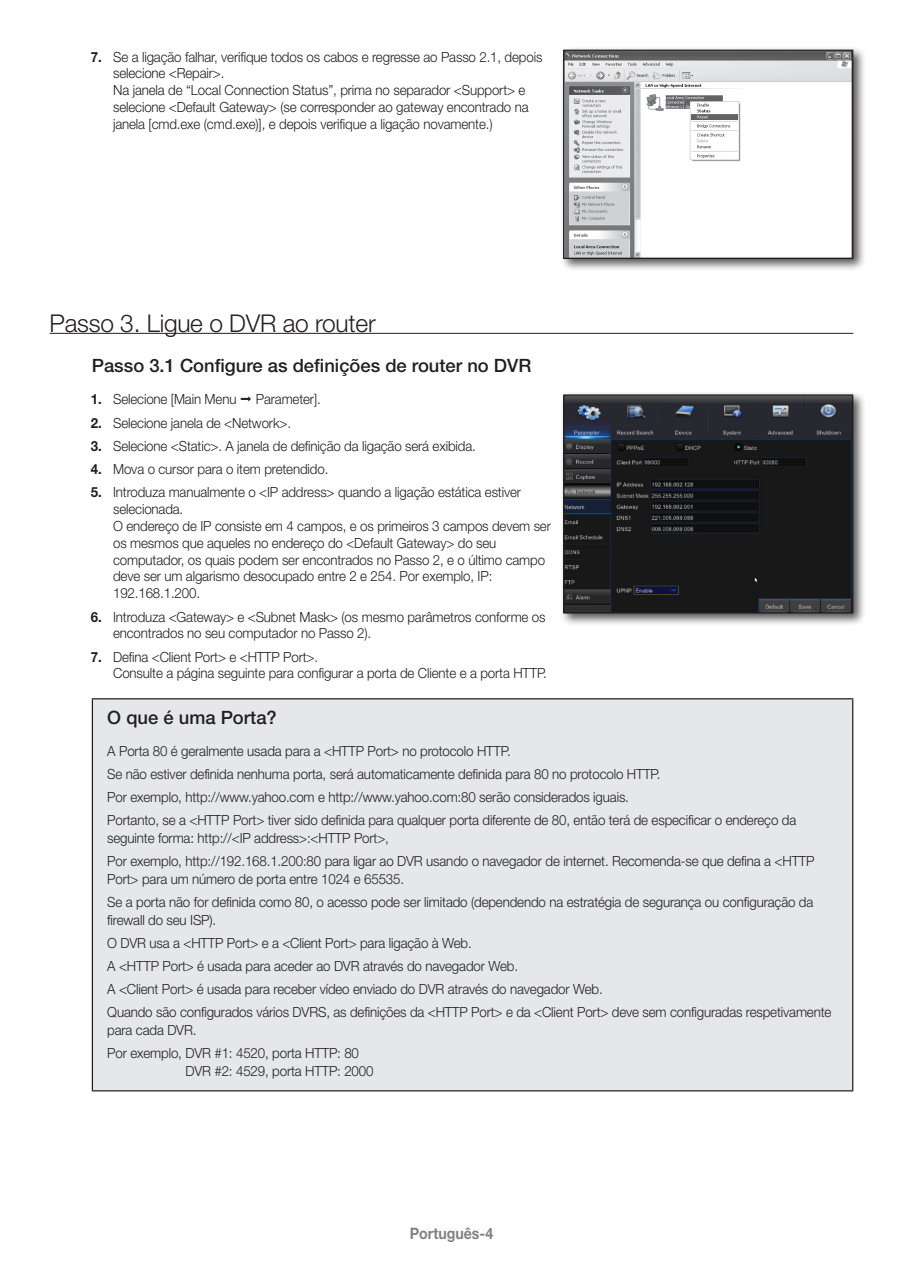
<style>
.page{position:relative;width:903px;height:1275px;background:#fff}
.page>*{position:absolute;margin:0;border:0;box-sizing:border-box;transform-origin:0 0}
.t1{font:300 24.5px "Helvetica Neue cp";letter-spacing:-.01em;color:#231f20}
.t2{font:500 18.38px "Helvetica Neue cp";color:#231f20}
.t3{font:700 15.75px "Helvetica Neue cp";color:#808285;scale:.9 1}
.t4{font:300 14px/16.8px "Helvetica Neue cp";letter-spacing:-.01em;color:#231f20;scale:.95 1}
.s1{font-weight:700}
.s2{font-family:"SIBD P1400";font-weight:400}
</style>
<div class="page">
<hr style="left:50px;top:333px;width:803px;height:1px;background:#231f20">
<div style="left:92px;top:699px;width:761px;height:392px;background:#e6e7e9"></div>
<hr style="left:92px;top:698px;width:761px;height:1px;background:#231f20">
<hr style="left:92px;top:699px;width:1px;height:391px;background:#231f20">
<hr style="left:852px;top:699px;width:1px;height:391px;background:#231f20">
<hr style="left:92px;top:1090px;width:761px;height:1px;background:#231f20">
<div style="left:560px;top:47px;width:306px;height:225px;background:#231f20;opacity:.75"></div>
<img style="left:565px;top:52px;width:286px;height:205px">
<div style="left:563px;top:50px;width:290px;height:209px;border:1px solid #231f20"></div>
<div style="left:559px;top:391px;width:307px;height:236px;background:#231f20;opacity:.75"></div>
<img style="left:565px;top:396px;width:286px;height:216px">
<div style="left:563px;top:394px;width:290px;height:220px;border:1px solid #231f20"></div>
<p class="t4" style="left:113px;top:48px;width:453px;text-indent:-22px"><span class="s1">7.</span> Se a ligação falhar, verifique todos os cabos e regresse ao Passo 2.1, depois selecione &lt;Repair&gt;.<br>Na janela de “Local Connection Status”, prima no separador &lt;Support&gt; e selecione &lt;Default Gateway&gt; (se corresponder ao gateway encontrado na janela [cmd.exe (cmd.exe)], e depois verifique a ligação novamente.)</p>
<h1 class="t1" style="left:50px;top:309px;width:328px">Passo 3. Ligue o DVR ao router</h1>
<h2 class="t2" style="left:92px;top:355px;width:441px">Passo 3.1 Configure as definições de router no DVR</h2>
<p class="t4" style="left:91px;top:391px;width:244px"><span class="s1">1.</span> Selecione [Main Menu <span class="s2">;</span> Parameter].</p>
<p class="t4" style="left:91px;top:414px;width:212px"><span class="s1">2.</span> Selecione janela de &lt;Network&gt;.</p>
<p class="t4" style="left:91px;top:438px;width:407px"><span class="s1">3.</span> Selecione &lt;Static&gt;. A janela de definição da ligação será exibida.</p>
<p class="t4" style="left:91px;top:461px;width:252px"><span class="s1">4.</span> Mova o cursor para o item pretendido.</p>
<p class="t4" style="left:113px;top:484px;width:462px;text-indent:-22px"><span class="s1">5.</span> Introduza manualmente o &lt;IP address&gt; quando a ligação estática estiver selecionada.<br>O endereço de IP consiste em 4 campos, e os primeiros 3 campos devem ser os mesmos que aqueles no endereço do &lt;Default Gateway&gt; do seu computador, os quais podem ser encontrados no Passo 2, e o último campo deve ser um algarismo desocupado entre 2 e 254. Por exemplo, IP:<br>192.168.1.200.</p>
<p class="t4" style="left:113px;top:608px;width:457px;text-indent:-22px"><span class="s1">6.</span> Introduza &lt;Gateway&gt; e &lt;Subnet Mask&gt; (os mesmo parâmetros conforme os encontrados no seu computador no Passo 2).</p>
<p class="t4" style="left:113px;top:648px;width:458px;text-indent:-22px"><span class="s1">7.</span> Defina &lt;Client Port&gt; e &lt;HTTP Port&gt;.<br>Consulte a página seguinte para configurar a porta de Cliente e a porta HTTP.</p>
<h2 class="t2" style="left:107px;top:707px;width:171px">O que é uma Porta?</h2>
<p class="t4" style="left:107px;top:740px;width:727px;line-height:22.9px">A Porta 80 é geralmente usada para a &lt;HTTP Port&gt; no protocolo HTTP.<br>Se não estiver definida nenhuma porta, será automaticamente definida para 80 no protocolo HTTP.<br>Por exemplo, http://www.yahoo.com e http://www.yahoo.com:80 serão considerados iguais.<br>Portanto, se a &lt;HTTP Port&gt; tiver sido definida para qualquer porta diferente de 80, então terá de especificar o endereço da</p>
<p class="t4" style="left:107px;top:827px;width:746px;line-height:22.9px">seguinte forma: http://&lt;IP address&gt;:&lt;HTTP Port&gt;,<br>Por exemplo, http://192.168.1.200:80 para ligar ao DVR usando o navegador de internet. Recomenda-se que defina a &lt;HTTP</p>
<p class="t4" style="left:107px;top:868px;width:745px;line-height:22.9px">Port&gt; para um número de porta entre 1024 e 65535.<br>Se a porta não for definida como 80, o acesso pode ser limitado (dependendo na estratégia de segurança ou configuração da</p>
<p class="t4" style="left:107px;top:909px;width:764px;line-height:22.9px">firewall do seu ISP).<br>O DVR usa a &lt;HTTP Port&gt; e a &lt;Client Port&gt; para ligação à Web.<br>A &lt;HTTP Port&gt; é usada para aceder ao DVR através do navegador Web.<br>A &lt;Client Port&gt; é usada para receber vídeo enviado do DVR através do navegador Web.<br>Quando são configurados vários DVRS, as definições da &lt;HTTP Port&gt; e da &lt;Client Port&gt; deve sem configuradas respetivamente</p>
<p class="t4" style="left:107px;top:1019px;width:266px;line-height:22.9px">para cada DVR.<br>Por exemplo, DVR #1: 4520, porta HTTP: 80</p>
<p class="t4" style="left:185px;top:1063px;width:200px">DVR #2: 4529, porta HTTP: 2000</p>
<p class="t3" style="left:410px;top:1225px;width:94px">Português-4</p>
</div>
